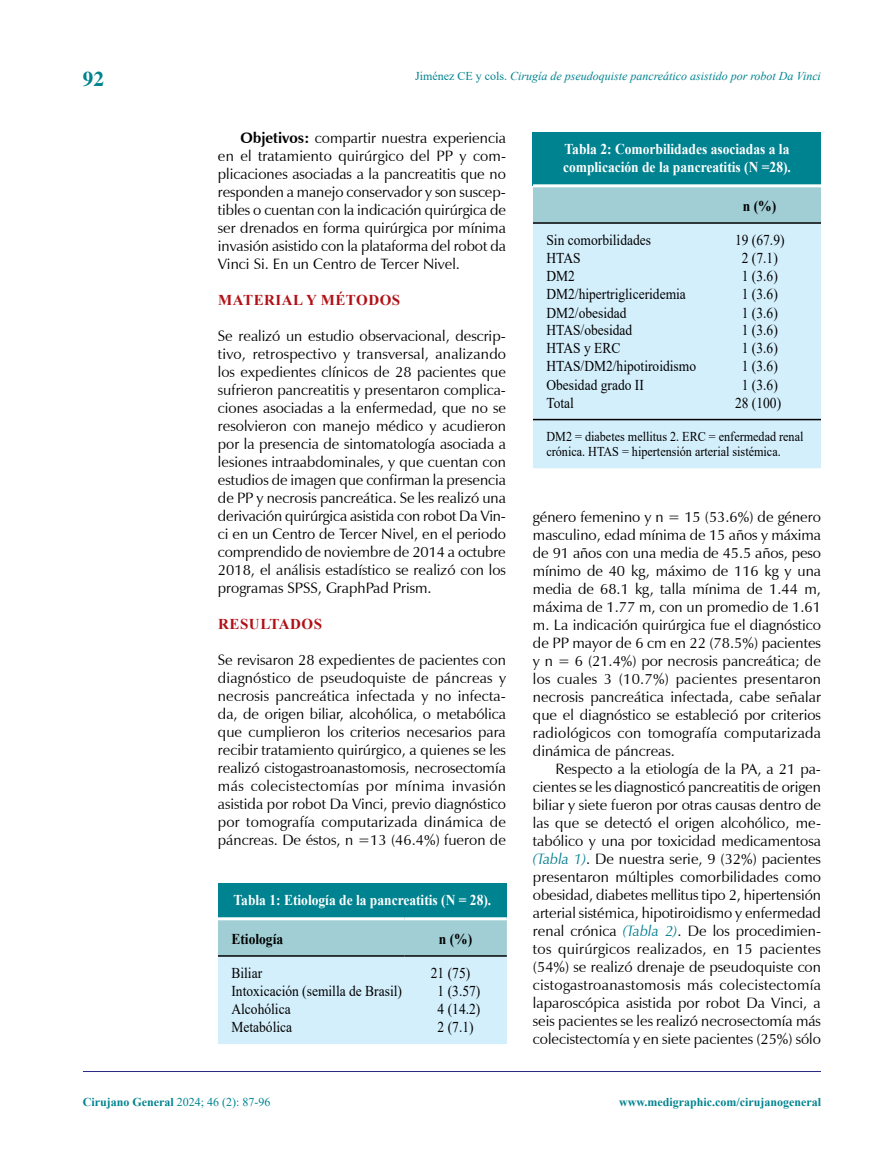
<style>
.page{position:relative;width:893px;height:1170px;background:#fff}
.page>*{position:absolute;margin:0;border:0;box-sizing:border-box;transform-origin:0 0}
.t1{font:700 21px "Times";color:#008390}
.t2{font:15px/18px "Zapf Humanist 601 BT";color:#000;text-align:justify}
.t3{font:15px "Times New Roman";color:#000;scale:.9 1}
.t4{font:700 15px/18px "Times New Roman";color:#fff;scale:.9 1}
.t5{font:700 15px "Times New Roman";letter-spacing:.035em;color:#b11116}
.t6{font:700 15px "Times New Roman";color:#000;scale:.9 1}
.t7{font:13.5px/15.3px "Times New Roman";color:#000;scale:.9 1}
.t8{font:italic 12px "Times New Roman";color:#008390}
.t9{font:700 12px "Times New Roman";color:#008390}
.t10{font:12px "Times New Roman";color:#008390}
.s1{font-style:normal}
.s2{font-weight:700}
.s3{font-style:italic;color:#007c8e}
</style>
<div class="page">
<hr style="left:83px;top:1071px;width:738px;height:1px;background:#2a2a86">
<div style="left:218px;top:883px;width:289px;height:35px;background:#008390"></div>
<svg style="left:218px;top:920px;width:289px;height:124px;background:#c4e4ef"></svg>
<hr style="left:218px;top:917px;width:186px;height:3px;background:#fff">
<hr style="left:404px;top:917px;width:103px;height:3px;background:#fff">
<hr style="left:218px;top:955px;width:186px;height:1px;background:#000">
<hr style="left:404px;top:955px;width:103px;height:1px;background:#000">
<div style="left:533px;top:132px;width:288px;height:54px;background:#008390"></div>
<div style="left:533px;top:187px;width:288px;height:35px;background:#a0ced4"></div>
<div style="left:533px;top:224px;width:288px;height:244px;background:#d4effc"></div>
<hr style="left:533px;top:419px;width:165px;height:1px;background:#000">
<hr style="left:698px;top:419px;width:123px;height:1px;background:#000">
<hr style="left:533px;top:184px;width:165px;height:3px;background:#fff">
<hr style="left:698px;top:184px;width:123px;height:3px;background:#fff">
<hr style="left:533px;top:222px;width:165px;height:2px;background:#000">
<hr style="left:698px;top:222px;width:123px;height:2px;background:#000">
<h1 class="t1" style="left:83px;top:67px;width:22px">92</h1>
<p class="t8" style="left:415px;top:68px;width:407px"><span class="s1">Jiménez CE y cols.</span> Cirugía de pseudoquiste pancreático asistido por robot Da Vinci</p>
<p class="t2" style="left:218px;top:129px;width:290px;text-indent:22px"><span class="s2">Objetivos:</span> compartir nuestra experiencia en el tratamiento quirúrgico del PP y com&shy;plicaciones asociadas a la pancreatitis que no responden a manejo conservador y son suscep&shy;tibles o cuentan con la indicación quirúrgica de ser drenados en forma quirúrgica por mínima invasión asistido con la plataforma del robot da Vinci Si. En un Centro de Tercer Nivel.</p>
<p class="t5" style="left:218px;top:289px;width:184px">MATERIAL Y MÉTODOS</p>
<p class="t2" style="left:218px;top:327px;width:290px">Se realizó un estudio observacional, descrip&shy;tivo, retrospectivo y transversal, analizando los expedientes clínicos de 28 pacientes que sufrieron pancreatitis y presentaron complica&shy;ciones asociadas a la enfermedad, que no se resolvieron con manejo médico y acudieron por la presencia de sintomatología asociada a lesiones intraabdominales, y que cuentan con estudios de imagen que confirman la presencia de PP y necrosis pancreática. Se les realizó una derivación quirúrgica asistida con robot Da Vin&shy;ci en un Centro de Tercer Nivel, en el periodo comprendido de noviembre de 2014 a octubre 2018, el análisis estadístico se realizó con los programas SPSS, GraphPad Prism.</p>
<p class="t5" style="left:218px;top:613px;width:105px">RESULTADOS</p>
<p class="t2" style="left:218px;top:651px;width:290px">Se revisaron 28 expedientes de pacientes con diagnóstico de pseudoquiste de páncreas y necrosis pancreática infectada y no infecta&shy;da, de origen biliar, alcohólica, o metabólica que cumplieron los criterios necesarios para recibir tratamiento quirúrgico, a quienes se les realizó cistogastroanastomosis, necrosectomía más colecistectomías por mínima invasión asistida por robot Da Vinci, previo diagnóstico por tomografía computarizada dinámica de páncreas. De éstos, n =13 (46.4%) fueron de</p>
<p class="t4" style="left:233px;top:890px;width:288px">Tabla 1: Etiología de la pancreatitis (N = 28).</p>
<p class="t6" style="left:231px;top:928px;width:59px">Etiología</p>
<p class="t6" style="left:439px;top:928px;width:39px">n (%)</p>
<p class="t3" style="left:231px;top:962px;width:36px">Biliar</p>
<p class="t3" style="left:431px;top:962px;width:45px">21 (75)</p>
<p class="t3" style="left:231px;top:980px;width:191px">Intoxicación (semilla de Brasil)</p>
<p class="t3" style="left:438px;top:980px;width:49px">1 (3.57)</p>
<p class="t3" style="left:231px;top:998px;width:67px">Alcohólica</p>
<p class="t3" style="left:438px;top:998px;width:49px">4 (14.2)</p>
<p class="t3" style="left:231px;top:1016px;width:69px">Metabólica</p>
<p class="t3" style="left:438px;top:1016px;width:41px">2 (7.1)</p>
<p class="t4" style="left:563px;top:140px;width:255px">Tabla 2: Comorbilidades asociadas a la complicación de la pancreatitis (N =28).</p>
<p class="t6" style="left:743px;top:195px;width:39px">n (%)</p>
<p class="t3" style="left:546px;top:230px;width:118px">Sin comorbilidades</p>
<p class="t3" style="left:735px;top:230px;width:56px">19 (67.9)</p>
<p class="t3" style="left:546px;top:248px;width:39px">HTAS</p>
<p class="t3" style="left:742px;top:248px;width:41px">2 (7.1)</p>
<p class="t3" style="left:546px;top:265px;width:33px">DM2</p>
<p class="t3" style="left:742px;top:265px;width:41px">1 (3.6)</p>
<p class="t3" style="left:546px;top:283px;width:156px">DM2/hipertrigliceridemia</p>
<p class="t3" style="left:742px;top:283px;width:41px">1 (3.6)</p>
<p class="t3" style="left:546px;top:302px;width:91px">DM2/obesidad</p>
<p class="t3" style="left:742px;top:302px;width:41px">1 (3.6)</p>
<p class="t3" style="left:546px;top:320px;width:97px">HTAS/obesidad</p>
<p class="t3" style="left:742px;top:320px;width:41px">1 (3.6)</p>
<p class="t3" style="left:546px;top:338px;width:84px">HTAS y ERC</p>
<p class="t3" style="left:742px;top:338px;width:41px">1 (3.6)</p>
<p class="t3" style="left:546px;top:355px;width:168px">HTAS/DM2/hipotiroidismo</p>
<p class="t3" style="left:742px;top:355px;width:41px">1 (3.6)</p>
<p class="t3" style="left:546px;top:374px;width:110px">Obesidad grado II</p>
<p class="t3" style="left:742px;top:374px;width:41px">1 (3.6)</p>
<p class="t3" style="left:546px;top:392px;width:32px">Total</p>
<p class="t3" style="left:735px;top:392px;width:53px">28 (100)</p>
<p class="t7" style="left:546px;top:428px;width:287px">DM2 = diabetes mellitus 2. ERC = enfermedad renal crónica. HTAS = hipertensión arterial sistémica.</p>
<p class="t2" style="left:533px;top:507px;width:290px">género femenino y n = 15 (53.6%) de género masculino, edad mínima de 15 años y máxima de 91 años con una media de 45.5 años, peso mínimo de 40 kg, máximo de 116 kg y una media de 68.1 kg, talla mínima de 1.44 m, máxima de 1.77 m, con un promedio de 1.61 m. La indicación quirúrgica fue el diagnóstico de PP mayor de 6 cm en 22 (78.5%) pacientes y n = 6 (21.4%) por necrosis pancreática; de los cuales 3 (10.7%) pacientes presentaron necrosis pancreática infectada, cabe señalar que el diagnóstico se estableció por criterios radiológicos con tomografía computarizada dinámica de páncreas.</p>
<p class="t2" style="left:533px;top:759px;width:290px;text-indent:22px">Respecto a la etiología de la PA, a 21 pa&shy;cientes se les diagnosticó pancreatitis de origen biliar y siete fueron por otras causas dentro de las que se detectó el origen alcohólico, me&shy;tabólico y una por toxicidad medicamentosa <span class="s3">(Tabla 1)</span>. De nuestra serie, 9 (32%) pacientes presentaron múltiples comorbilidades como obesidad, diabetes mellitus tipo 2, hipertensión arterial sistémica, hipotiroidismo y enfermedad renal crónica <span class="s3">(Tabla 2)</span>. De los procedimien&shy;tos quirúrgicos realizados, en 15 pacientes (54%) se realizó drenaje de pseudoquiste con cistogastroanastomosis más colecistectomía laparoscópica asistida por robot Da Vinci, a seis pacientes se les realizó necrosectomía más colecistectomía y en siete pacientes (25%) sólo</p>
<p class="t10" style="left:83px;top:1093px;width:189px"><span class="s2">Cirujano General</span> 2024; 46 (2): 87-96</p>
<p class="t9" style="left:619px;top:1093px;width:203px">www.medigraphic.com/cirujanogeneral</p>
</div>
